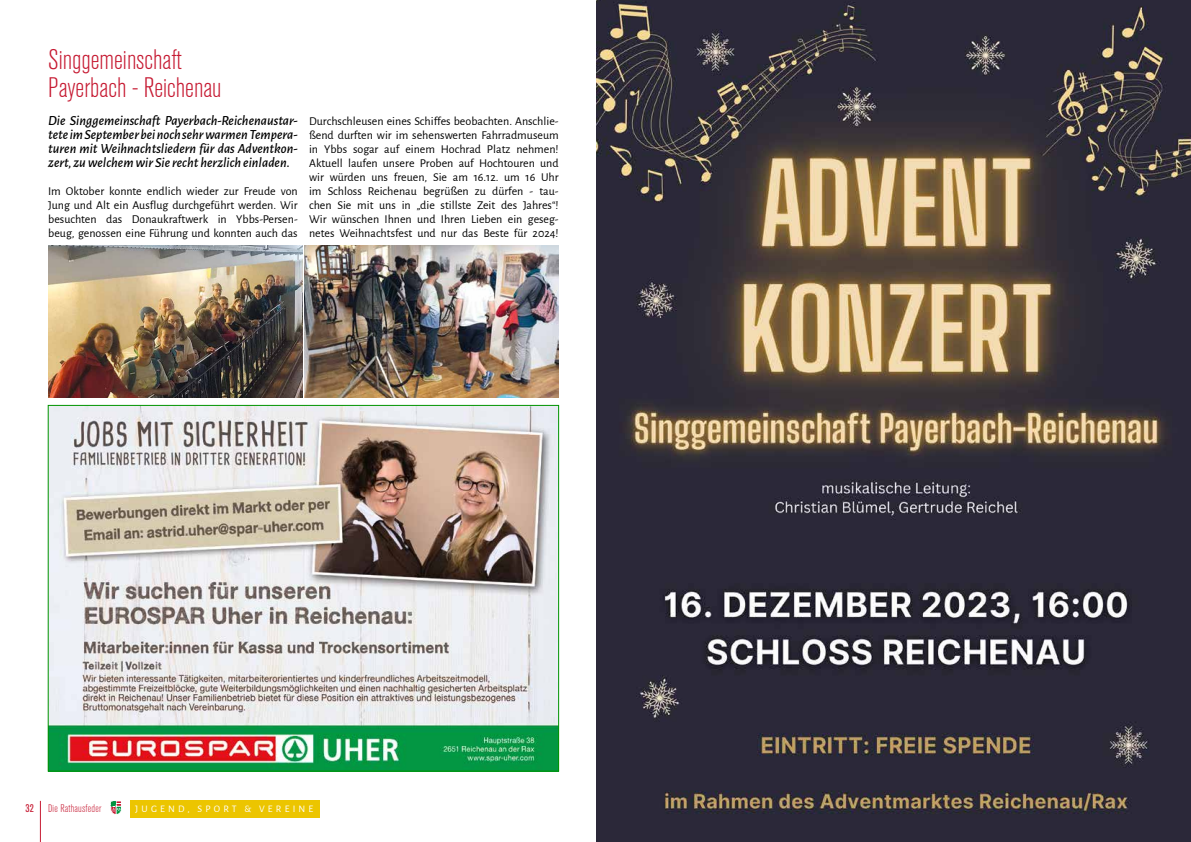
<style>
.page{position:relative;width:1191px;height:842px;background:#fff}
.page>*{position:absolute;margin:0;border:0;box-sizing:border-box;transform-origin:0 0}
.t1{font:300 condensed 28px/28px "Akzidenz Grotesk BQ";color:#c61a32}
.t2{font:italic 500 14px/14px "Alegreya Sans";color:#000;text-align:justify}
.t3{font:12px/14px "Alegreya Sans";color:#000;text-align:justify}
.t4{font:300 condensed 11px "Akzidenz Grotesk BQ";letter-spacing:.02em;color:#c61a32}
.t5{font:condensed 11px "Akzidenz Grotesk BQ";color:#c61a32}
.t6{font:10px "Alegreya Sans";letter-spacing:.32em;color:#fff}
</style>
<div class="page">
<div style="left:130px;top:800px;width:189px;height:17px;background:#ecc500"></div>
<hr style="left:40px;top:801px;width:1px;height:41px;background:#c61a32">
<svg style="left:111px;top:801px;width:10px;height:13px"></svg>
<img style="left:48px;top:245px;width:254px;height:152px">
<img style="left:305px;top:245px;width:253px;height:152px">
<img style="left:50px;top:407px;width:507px;height:363px">
<img style="left:596px;top:0;width:595px;height:842px">
<h1 class="t1" style="left:48px;top:46px;width:175px">Singgemeinschaft<br>Payerbach - Reichenau</h1>
<p class="t2" style="left:48px;top:113px;width:251px">Die Singgemeinschaft Payerbach-Reichenaustar&shy;tete im September bei noch sehr warmen Tempera&shy;turen mit Weihnachtsliedern für das Adventkon&shy;zert, zu welchem wir Sie recht herzlich einladen.</p>
<p class="t3" style="left:48px;top:184px;width:251px">Im Oktober konnte endlich wieder zur Freude von Jung und Alt ein Ausflug durchgeführt werden. Wir besuchten das Donaukraftwerk in Ybbs-Persen&shy;beug, genossen eine Führung und konnten auch das</p>
<p class="t3" style="left:309px;top:114px;width:251px">Durchschleusen eines Schiffes beobachten. Anschlie&shy;ßend durften wir im sehenswerten Fahrradmuseum in Ybbs sogar auf einem Hochrad Platz nehmen!<br>Aktuell laufen unsere Proben auf Hochtouren und wir würden uns freuen, Sie am 16.12. um 16 Uhr im Schloss Reichenau begrüßen zu dürfen - tau&shy;chen Sie mit uns in „die stillste Zeit des Jahres“!<br>Wir wünschen Ihnen und Ihren Lieben ein geseg&shy;netes Weihnachtsfest und nur das Beste für 2024!</p>
<p class="t5" style="left:25px;top:802px;width:10px">32</p>
<p class="t4" style="left:48px;top:802px;width:55px">Die Rathausfeder</p>
<p class="t6" style="left:135px;top:802px;width:180px">JUGEND, SPORT &amp; VEREINE</p>
</div>
